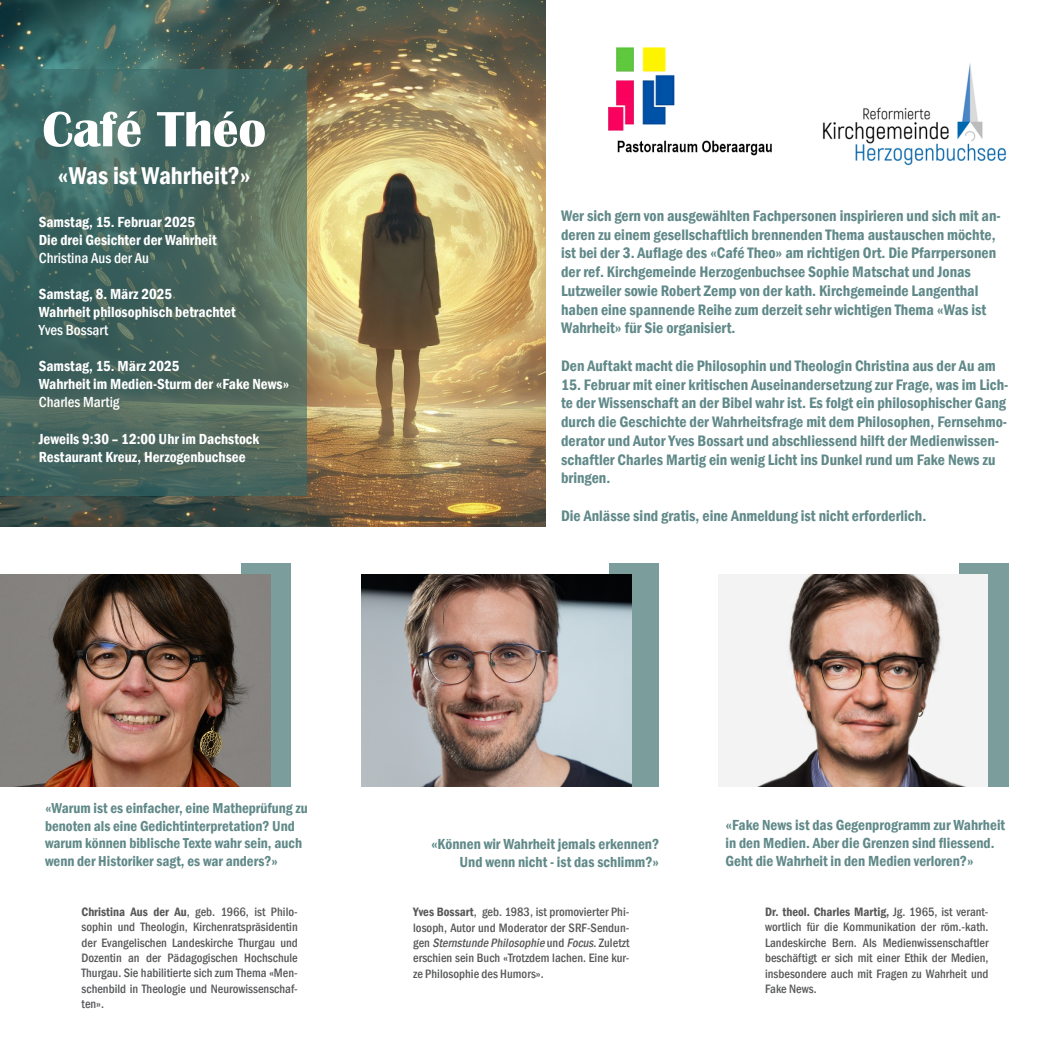
<style>
.page{position:relative;width:1053px;height:1063px;background:#fff}
.page>*{position:absolute;margin:0;border:0;box-sizing:border-box;transform-origin:0 0}
.t1{font:700 51.25px "Britannic";color:#fff}
.t2{font:600 condensed 25px "Franklin Gothic";color:#fff}
.t3{font:600 condensed 15.62px/18.8px "Franklin Gothic";color:#618989}
.t4{font:600 condensed 15px/18px "Franklin Gothic";color:#fff}
.t5{font:600 condensed 15px/18px "Franklin Gothic";color:#618989;text-align:right}
.t6{font:500 condensed 15px "Franklin Gothic";color:#fff}
.t7{font:600 condensed 14.75px/17.8px "Franklin Gothic";color:#618989}
.t8{font:500 condensed 12.5px/15.4px "Franklin Gothic";color:#57585a;text-align:justify}
.s1{font-weight:600}
.s2{font-style:italic}
</style>
<div class="page">
<div style="left:609px;top:563px;width:50px;height:224px;background:#7b9d9c"></div>
<img style="left:0;top:0;width:546px;height:527px">
<img style="left:822px;top:63px;width:185px;height:103px">
<img style="left:608px;top:47px;width:67px;height:83px">
<img style="left:617px;top:140px;width:154px;height:16px">
<svg style="left:0;top:69px;width:306px;height:426px;background:#486860"></svg>
<div style="left:241px;top:563px;width:49px;height:224px;background:#7b9d9c"></div>
<img style="left:0;top:574px;width:270px;height:213px">
<img style="left:362px;top:574px;width:269px;height:213px">
<div style="left:959px;top:563px;width:49px;height:224px;background:#7b9d9c"></div>
<img style="left:718px;top:574px;width:269px;height:213px">
<p class="t1" style="left:42px;top:100px;width:225px">Café Théo</p>
<p class="t2" style="left:58px;top:159px;width:195px">«Was ist Wahrheit?»</p>
<p class="t4" style="left:39px;top:213px;width:158px">Samstag, 15. Februar 2025</p>
<p class="t4" style="left:39px;top:231px;width:179px">Die drei Gesichter der Wahrheit</p>
<p class="t6" style="left:39px;top:248px;width:112px">Christina Aus der Au</p>
<p class="t4" style="left:39px;top:285px;width:135px">Samstag, 8. März 2025</p>
<p class="t4" style="left:39px;top:303px;width:198px">Wahrheit philosophisch betrachtet</p>
<p class="t6" style="left:39px;top:320px;width:71px">Yves Bossart</p>
<p class="t4" style="left:39px;top:357px;width:142px">Samstag, 15. März 2025</p>
<p class="t4" style="left:39px;top:375px;width:252px">Wahrheit im Medien-Sturm der «Fake News»</p>
<p class="t6" style="left:39px;top:392px;width:82px">Charles Martig</p>
<p class="t4" style="left:39px;top:430px;width:222px">Jeweils 9:30 – 12:00 Uhr im Dachstock<br>Restaurant Kreuz, Herzogenbuchsee</p>
<p class="t3" style="left:561px;top:206px;width:441px">Wer sich gern von ausgewählten Fachpersonen inspirieren und sich mit an&shy;deren zu einem gesellschaftlich brennenden Thema austauschen möchte, ist bei der 3. Auflage des «Café Theo» am richtigen Ort. Die Pfarrpersonen der ref. Kirchgemeinde Herzogenbuchsee Sophie Matschat und Jonas</p>
<p class="t3" style="left:561px;top:281px;width:427px">Lutzweiler sowie Robert Zemp von der kath. Kirchgemeinde Langenthal haben eine spannende Reihe zum derzeit sehr wichtigen Thema «Was ist<br>Wahrheit» für Sie organisiert.</p>
<p class="t3" style="left:561px;top:356px;width:436px">Den Auftakt macht die Philosophin und Theologin Christina aus der Au am</p>
<p class="t3" style="left:561px;top:375px;width:449px">15. Februar mit einer kritischen Auseinandersetzung zur Frage, was im Lich&shy;te der Wissenschaft an der Bibel wahr ist. Es folgt ein philosophischer Gang durch die Geschichte der Wahrheitsfrage mit dem Philosophen, Fernsehmo&shy;derator und Autor Yves Bossart und abschliessend hilft der Medienwissen&shy;schaftler Charles Martig ein wenig Licht ins Dunkel rund um Fake News zu bringen.</p>
<p class="t3" style="left:561px;top:506px;width:366px">Die Anlässe sind gratis, eine Anmeldung ist nicht erforderlich.</p>
<p class="t7" style="left:45px;top:799px;width:264px">«Warum ist es einfacher, eine Matheprüfung zu benoten als eine Gedichtinterpretation? Und warum können biblische Texte wahr sein, auch wenn der Historiker sagt, es war anders?»</p>
<p class="t8" style="left:81px;top:904px;width:218px"><span class="s1">Christina Aus der Au</span>, geb. 1966, ist Philo&shy;sophin und Theologin, Kirchenratspräsidentin der Evangelischen Landeskirche Thurgau und Dozentin an der Pädagogischen Hochschule Thurgau. Sie habilitierte sich zum Thema «Men&shy;schenbild in Theologie und Neurowissenschaf&shy;ten».</p>
<p class="t5" style="left:431px;top:834px;width:230px">«Können wir Wahrheit jemals erkennen?<br>Und wenn nicht - ist das schlimm?»</p>
<p class="t8" style="left:413px;top:904px;width:218px"><span class="s1">Yves Bossart</span>, geb. 1983, ist promovierter Phi&shy;losoph, Autor und Moderator der SRF-Sendun&shy;g e n <span class="s2">Sternstunde Philosophie</span> u n d <span class="s2">Focus</span>. Z u l e tzt erschien sein Buch «Trotzdem lachen. Eine kur&shy;ze Philosophie des Humors».</p>
<p class="t5" style="left:725px;top:815px;width:281px;text-align:left">«Fake News ist das Gegenprogramm zur Wahrheit in den Medien. Aber die Grenzen sind fliessend.<br>Geht die Wahrheit in den Medien verloren?»</p>
<p class="t8" style="left:765px;top:904px;width:225px"><span class="s1">Dr. theol. Charles Martig,</span> Jg. 1965, ist verant&shy;wortlich für die Kommunikation der röm.-kath.<br>Landeskirche Bern. Als Medienwissenschaftler beschäftigt er sich mit einer Ethik der Medien, insbesondere auch mit Fragen zu Wahrheit und Fake News.</p>
</div>
